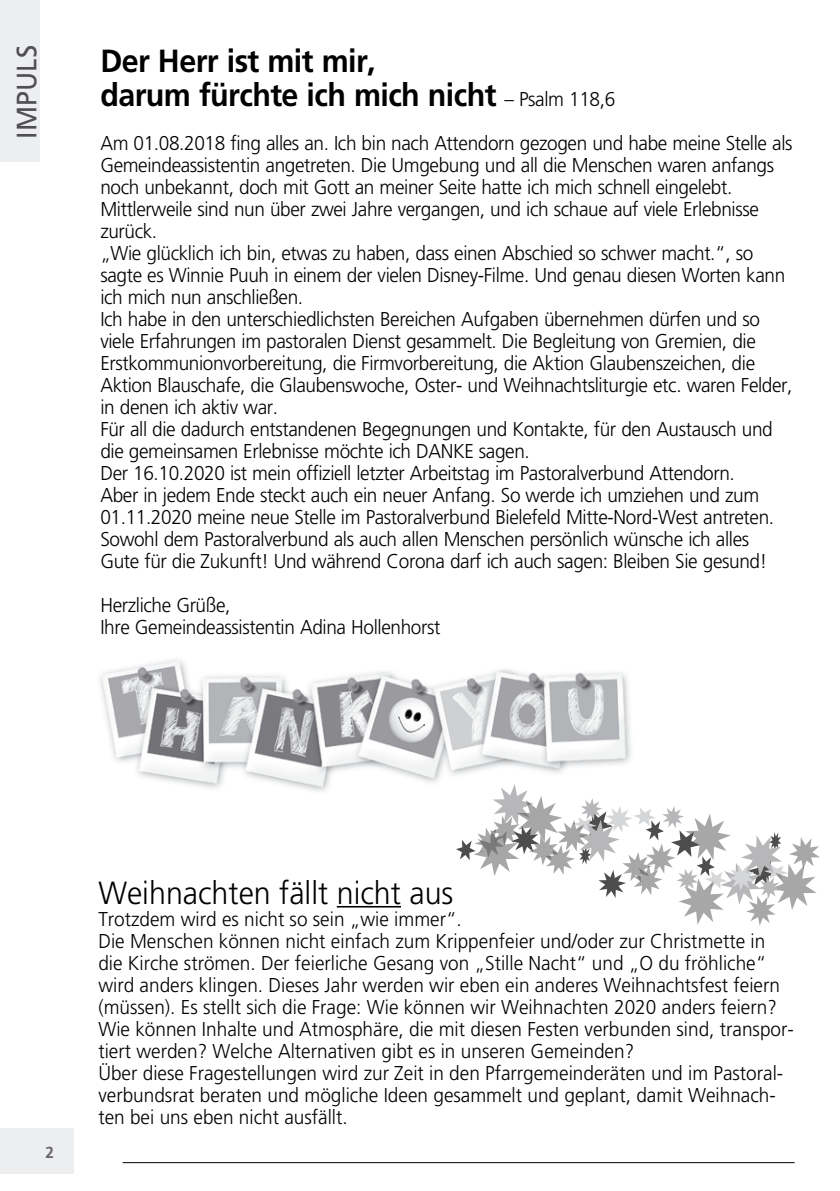
<style>
.page{position:relative;width:840px;height:1191px;background:#fff}
.page>*{position:absolute;margin:0;border:0;box-sizing:border-box;transform-origin:0 0}
.t1{font:700 32px/34px "Frutiger";letter-spacing:-.02em;color:#000;scale:.95 1}
.t2{font:300 32px "Frutiger";color:#000;scale:.95 1}
.t3{font:28px "Frutiger";letter-spacing:.01em;color:#504f53;scale:.95 1}
.t4{font:300 20px/22px "Frutiger";letter-spacing:-.02em;color:#000;scale:.95 1}
.t5{font:300 20px/22px "Frutiger";color:#000;scale:.95 1}
.t6{font:700 16px "Frutiger";color:#68676c;scale:.95 1}
.s1{font-weight:300;font-size:20px}
</style>
<div class="page">
<hr style="left:123px;top:1162px;width:671px;height:1px;background:#000">
<div style="left:0;top:0;width:39px;height:162px;background:#edeeef"></div>
<div style="left:0;top:1128px;width:74px;height:46px;background:#edeeef"></div>
<img style="left:100px;top:659px;width:531px;height:132px">
<hr style="left:336px;top:906px;width:65px;height:1px;background:#000">
<svg style="left:455px;top:784px;width:364px;height:142px"></svg>
<h2 class="t3" style="left:10px;top:139px;width:101px;rotate:-90deg">IMPULS</h2>
<h1 class="t1" style="left:100px;top:44px;width:543px">Der Herr ist mit mir,<br>darum fürchte ich mich nicht <span class="s1">– Psalm 118,6</span></h1>
<p class="t4" style="left:100px;top:132px;width:729px">Am 01.08.2018 fing alles an. Ich bin nach Attendorn gezogen und habe meine Stelle als Gemeindeassistentin angetreten. Die Umgebung und all die Menschen waren anfangs noch unbekannt, doch mit Gott an meiner Seite hatte ich mich schnell eingelebt.<br>Mittlerweile sind nun über zwei Jahre vergangen, und ich schaue auf viele Erlebnisse zurück.<br>„Wie glücklich ich bin, etwas zu haben, dass einen Abschied so schwer macht.“, so sagte es Winnie Puuh in einem der vielen Disney-Filme. Und genau diesen Worten kann ich mich nun anschließen.<br>Ich habe in den unterschiedlichsten Bereichen Aufgaben übernehmen dürfen und so viele Erfahrungen im pastoralen Dienst gesammelt. Die Begleitung von Gremien, die Erstkommunionvorbereitung, die Firmvorbereitung, die Aktion Glaubenszeichen, die Aktion Blauschafe, die Glaubenswoche, Oster- und Weihnachtsliturgie etc. waren Felder, in denen ich aktiv war.<br>Für all die dadurch entstandenen Begegnungen und Kontakte, für den Austausch und die gemeinsamen Erlebnisse möchte ich DANKE sagen.<br>Der 16.10.2020 ist mein offiziell letzter Arbeitstag im Pastoralverbund Attendorn.<br>Aber in jedem Ende steckt auch ein neuer Anfang. So werde ich umziehen und zum 01.11.2020 meine neue Stelle im Pastoralverbund Bielefeld Mitte-Nord-West antreten.<br>Sowohl dem Pastoralverbund als auch allen Menschen persönlich wünsche ich alles Gute für die Zukunft! Und während Corona darf ich auch sagen: Bleiben Sie gesund!</p>
<p class="t4" style="left:100px;top:594px;width:359px">Herzliche Grüße,<br>Ihre Gemeindeassistentin Adina Hollenhorst</p>
<p class="t6" style="left:45px;top:1143px;width:10px">2</p>
<h1 class="t2" style="left:98px;top:874px;width:375px">Weihnachten fällt nicht aus</h1>
<p class="t5" style="left:98px;top:907px;width:733px">Trotzdem wird es nicht so sein „wie immer“.<br>Die Menschen können nicht einfach zum Krippenfeier und/oder zur Christmette in die Kirche strömen. Der feierliche Gesang von „Stille Nacht“ und „O du fröhliche“ wird anders klingen. Dieses Jahr werden wir eben ein anderes Weihnachtsfest feiern (müssen). Es stellt sich die Frage: Wie können wir Weihnachten 2020 anders feiern?<br>Wie können Inhalte und Atmosphäre, die mit diesen Festen verbunden sind, transpor&shy;tiert werden? Welche Alternativen gibt es in unseren Gemeinden?<br>Über diese Fragestellungen wird zur Zeit in den Pfarrgemeinderäten und im Pastoral&shy;verbundsrat beraten und mögliche Ideen gesammelt und geplant, damit Weihnach&shy;ten bei uns eben nicht ausfällt.</p>
</div>
